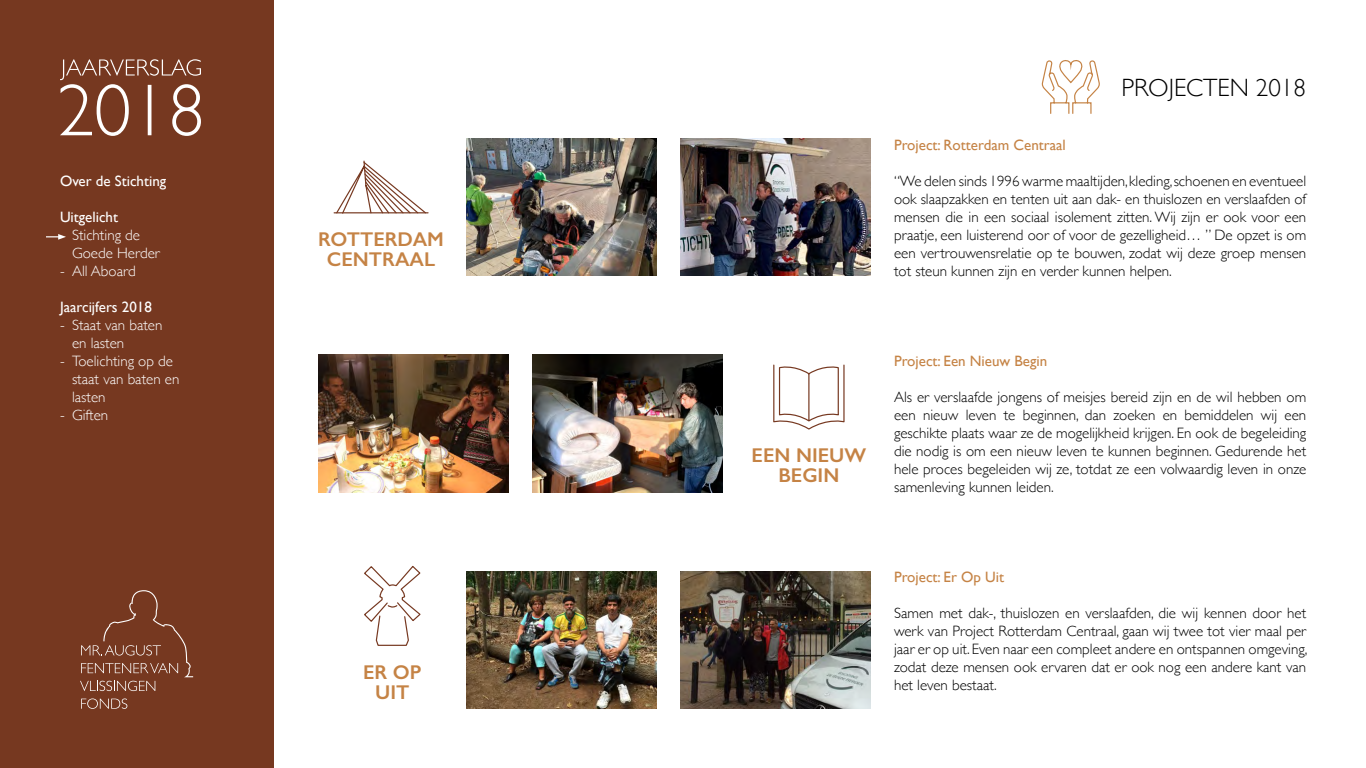
<style>
.page{position:relative;width:1366px;height:768px;background:#fff}
.page>*{position:absolute;margin:0;border:0;box-sizing:border-box;transform-origin:0 0}
.t1{font:300 25px "Gill Sans";color:#000}
.t2{font:600 20px/20px "Gill Sans";color:#c58345;text-align:center}
.t3{font:300 15px/18px "Gill Sans";color:#000;text-align:justify}
.t4{font:300 15px/18px "Gill Sans";color:#fff}
.t5{font:15px "Gill Sans";color:#c58345}
.t6{font:15px "Gill Sans";color:#fff}
</style>
<div class="page">
<svg style="left:1041px;top:60px;width:59px;height:54px"></svg>
<div style="left:0;top:0;width:273px;height:768px;background:#763820"></div>
<svg style="left:80px;top:590px;width:113px;height:101px"></svg>
<svg style="left:81px;top:698px;width:46px;height:11px"></svg>
<svg style="left:773px;top:364px;width:72px;height:66px"></svg>
<img style="left:319px;top:354px;width:190px;height:138px">
<img style="left:533px;top:354px;width:190px;height:138px">
<svg style="left:335px;top:160px;width:92px;height:54px"></svg>
<hr style="left:334px;top:212px;width:94px;height:1px;background:#763820">
<img style="left:467px;top:138px;width:190px;height:138px">
<img style="left:681px;top:138px;width:190px;height:138px">
<svg style="left:364px;top:565px;width:57px;height:81px"></svg>
<img style="left:681px;top:571px;width:190px;height:138px">
<img style="left:467px;top:571px;width:190px;height:138px">
<svg style="left:60px;top:59px;width:141px;height:77px"></svg>
<svg style="left:46px;top:234px;width:20px;height:6px"></svg>
<p class="t6" style="left:60px;top:172px;width:108px">Over de Stichting</p>
<p class="t6" style="left:60px;top:208px;width:60px">Uitgelicht</p>
<p class="t4" style="left:72px;top:225px;width:89px;text-indent:-12px">- Stichting de<br>Goede Herder</p>
<p class="t4" style="left:60px;top:261px;width:77px">- All Aboard</p>
<p class="t6" style="left:60px;top:298px;width:93px">Jaarcijfers 2018</p>
<p class="t4" style="left:72px;top:315px;width:92px;text-indent:-12px">- Staat van baten en lasten</p>
<p class="t4" style="left:72px;top:351px;width:109px;text-indent:-12px">- Toelichting op de staat van baten en lasten</p>
<p class="t4" style="left:60px;top:405px;width:50px">- Giften</p>
<h2 class="t2" style="left:318px;top:229px;width:127px">ROTTERDAM<br>CENTRAAL</h2>
<h2 class="t2" style="left:363px;top:662px;width:60px">ER OP<br>UIT</h2>
<h1 class="t1" style="left:1122px;top:68px;width:186px">PROJECTEN 2018</h1>
<p class="t5" style="left:894px;top:136px;width:173px">Project: Rotterdam Centraal</p>
<p class="t3" style="left:894px;top:171px;width:414px">“We delen sinds 1996 warme maaltijden, kleding, schoenen en eventueel ook slaapzakken en tenten uit aan dak- en thuislozen en verslaafden of mensen die in een sociaal isolement zitten. Wij zijn er ook voor een praatje, een luisterend oor of voor de gezelligheid… ” De opzet is om een vertrouwensrelatie op te bouwen, zodat wij deze groep mensen tot steun kunnen zijn en verder kunnen helpen.</p>
<h2 class="t2" style="left:752px;top:445px;width:116px">EEN NIEUW<br>BEGIN</h2>
<p class="t5" style="left:894px;top:352px;width:155px">Project: Een Nieuw Begin</p>
<p class="t3" style="left:894px;top:387px;width:414px">Als er verslaafde jongens of meisjes bereid zijn en de wil hebben om een nieuw leven te beginnen, dan zoeken en bemiddelen wij een geschikte plaats waar ze de mogelijkheid krijgen. En ook de begeleiding die nodig is om een nieuw leven te kunnen beginnen. Gedurende het hele proces begeleiden wij ze, totdat ze een volwaardig leven in onze samenleving kunnen leiden.</p>
<p class="t5" style="left:894px;top:568px;width:112px">Project: Er Op Uit</p>
<p class="t3" style="left:894px;top:603px;width:415px">Samen met dak-, thuislozen en verslaafden, die wij kennen door het werk van Project Rotterdam Centraal, gaan wij twee tot vier maal per jaar er op uit. Even naar een compleet andere en ontspannen omgeving, zodat deze mensen ook ervaren dat er ook nog een andere kant van het leven bestaat.</p>
</div>
